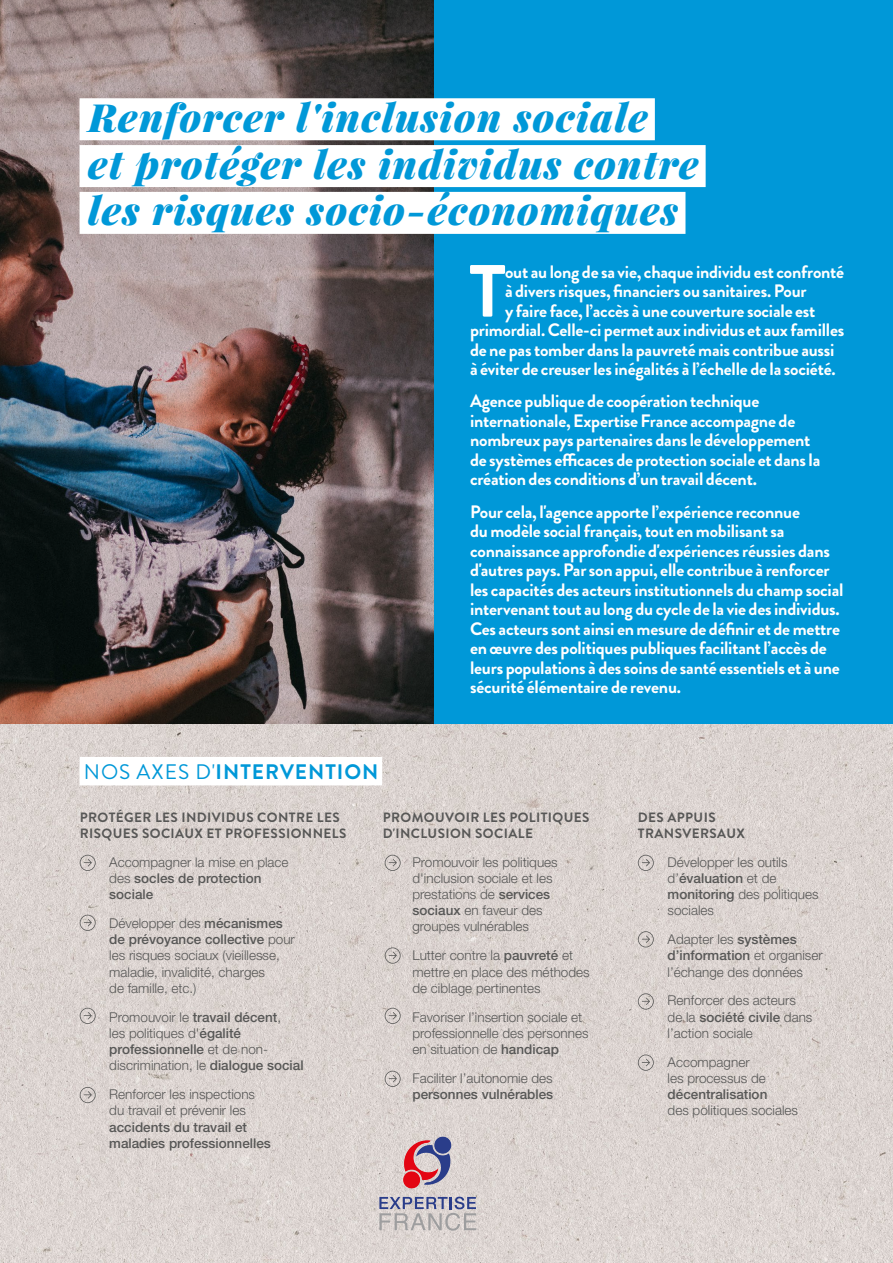
<style>
.page{position:relative;width:893px;height:1263px;background:#fff}
.page>*{position:absolute;margin:0;border:0;box-sizing:border-box;transform-origin:0 0}
.t1{font:700 73.65px "Brandon Grotesque";color:#fff}
.t2{font:italic 900 39px/46.8px "Playfair Display";letter-spacing:.035em;color:#0098d8}
.t3{font:700 21px "Brandon Grotesque";letter-spacing:.045em;color:#0098d8}
.t4{font:700 18px/19.5px "Brandon Grotesque";letter-spacing:-.015em;color:#fff}
.t5{font:300 13.5px/16.2px "Helvetica Neue LT Std";color:#575756}
.t6{font:700 13.5px/16.2px "Brandon Grotesque";letter-spacing:.03em;color:#575756}
.t7{font:500 13.5px/16.2px "Helvetica Neue LT Std";color:#575756}
.s1{font-weight:400}
.s2{font-weight:500}
</style>
<div class="page">
<img style="left:0;top:724px;width:893px;height:539px">
<img style="left:0;top:0;width:435px;height:724px">
<svg style="left:403px;top:1137px;width:48px;height:51px;background:#b0798e"></svg>
<svg style="left:379px;top:1196px;width:97px;height:35px;background:#b7b4be"></svg>
<div style="left:435px;top:0;width:458px;height:724px;background:#0098d8"></div>
<div style="left:80px;top:98px;width:575px;height:42px;background:#fff"></div>
<div style="left:80px;top:145px;width:626px;height:42px;background:#fff"></div>
<div style="left:80px;top:192px;width:605px;height:42px;background:#fff"></div>
<div style="left:80px;top:757px;width:302px;height:28px;background:#fff"></div>
<svg style="left:80px;top:855px;width:16px;height:16px"></svg>
<svg style="left:80px;top:915px;width:16px;height:16px"></svg>
<svg style="left:80px;top:1008px;width:16px;height:16px"></svg>
<svg style="left:80px;top:1087px;width:16px;height:16px"></svg>
<svg style="left:385px;top:855px;width:16px;height:16px"></svg>
<svg style="left:385px;top:947px;width:16px;height:17px"></svg>
<svg style="left:385px;top:1008px;width:16px;height:16px"></svg>
<svg style="left:385px;top:1071px;width:16px;height:16px"></svg>
<svg style="left:638px;top:855px;width:16px;height:16px"></svg>
<svg style="left:638px;top:931px;width:16px;height:16px"></svg>
<svg style="left:638px;top:993px;width:16px;height:16px"></svg>
<svg style="left:638px;top:1054px;width:16px;height:17px"></svg>
<h2 class="t2" style="left:88px;top:92px;width:612px">Renforcer l'inclusion sociale<br>et protéger les individus contre les risques socio-économiques</h2>
<p class="t3" style="left:84px;top:757px;width:296px"><span class="s1">NOS AXES D'</span>INTERVENTION</p>
<h1 class="t1" style="left:469px;top:240px;width:38px">T</h1>
<p class="t4" style="left:505px;top:262px;width:341px">out au long de sa vie, chaque individu est confronté</p>
<p class="t4" style="left:505px;top:281px;width:303px">à divers risques, financiers ou sanitaires. Pour</p>
<p class="t4" style="left:505px;top:301px;width:312px">y faire face, l’accès à une couverture sociale est</p>
<p class="t4" style="left:470px;top:320px;width:376px">primordial. Celle-ci permet aux individus et aux familles</p>
<p class="t4" style="left:470px;top:340px;width:366px">de ne pas tomber dans la pauvreté mais contribue aussi</p>
<p class="t4" style="left:470px;top:359px;width:367px">à éviter de creuser les inégalités à l’échelle de la société.</p>
<p class="t4" style="left:470px;top:392px;width:352px">Agence publique de coopération technique internationale, Expertise France accompagne de nombreux pays partenaires dans le développement de systèmes efficaces de protection sociale et dans la création des conditions d’un travail décent.</p>
<p class="t4" style="left:470px;top:502px;width:375px">Pour cela, l'agence apporte l’expérience reconnue<br>du modèle social français, tout en mobilisant sa connaissance approfondie d'expériences réussies dans d'autres pays. Par son appui, elle contribue à renforcer les capacités des acteurs institutionnels du champ social intervenant tout au long du cycle de la vie des individus.<br>Ces acteurs sont ainsi en mesure de définir et de mettre en œuvre des politiques publiques facilitant l’accès de leurs populations à des soins de santé essentiels et à une sécurité élémentaire de revenu.</p>
<p class="t6" style="left:80px;top:809px;width:268px">PROTÉGER LES INDIVIDUS CONTRE LES<br>RISQUES SOCIAUX ET PROFESSIONNELS</p>
<p class="t6" style="left:638px;top:809px;width:109px">DES APPUIS<br>TRANSVERSAUX</p>
<p class="t6" style="left:383px;top:809px;width:208px">PROMOUVOIR LES POLITIQUES<br>D'INCLUSION SOCIALE</p>
<p class="t5" style="left:109px;top:853px;width:181px">Accompagner la mise en place des <span class="s2">socles de protection sociale</span></p>
<p class="t5" style="left:109px;top:915px;width:187px">Développer des <span class="s2">mécanismes de prévoyance collective</span> pour les risques sociaux (vieillesse, maladie, invalidité, charges<br>de famille, etc.)</p>
<p class="t5" style="left:109px;top:1008px;width:196px">Promouvoir le <span class="s2">travail décent</span>,<br>les politiques d'<span class="s2">égalité professionnelle</span> et de non&shy;discrimination, le <span class="s2">dialogue social</span></p>
<p class="t5" style="left:109px;top:1086px;width:147px">Renforcer les inspections du travail et prévenir les</p>
<p class="t7" style="left:109px;top:1118px;width:163px">accidents du travail et maladies professionnelles</p>
<p class="t5" style="left:412px;top:853px;width:147px">Promouvoir les politiques d'inclusion sociale et les prestations de <span class="s2">services sociaux</span> en faveur des groupes vulnérables</p>
<p class="t5" style="left:412px;top:947px;width:179px">Lutter contre la <span class="s2">pauvreté</span> et mettre en place des méthodes de ciblage pertinentes</p>
<p class="t5" style="left:412px;top:1008px;width:178px">Favoriser l’insertion sociale et professionnelle des personnes en situation de <span class="s2">handicap</span></p>
<p class="t5" style="left:412px;top:1070px;width:142px">Faciliter l’autonomie des</p>
<p class="t7" style="left:412px;top:1086px;width:142px">personnes vulnérables</p>
<p class="t5" style="left:668px;top:853px;width:153px">Développer les outils d’<span class="s2">évaluation</span> et de <span class="s2">monitoring</span> des politiques sociales</p>
<p class="t5" style="left:668px;top:931px;width:157px">Adapter les <span class="s2">systèmes d’information</span> et organiser l’échange des données</p>
<p class="t5" style="left:668px;top:992px;width:146px">Renforcer des acteurs de la <span class="s2">société civile</span> dans l’action sociale</p>
<p class="t5" style="left:668px;top:1054px;width:100px">Accompagner les processus de</p>
<p class="t7" style="left:668px;top:1086px;width:101px">décentralisation</p>
<p class="t5" style="left:668px;top:1102px;width:132px">des politiques sociales</p>
</div>
